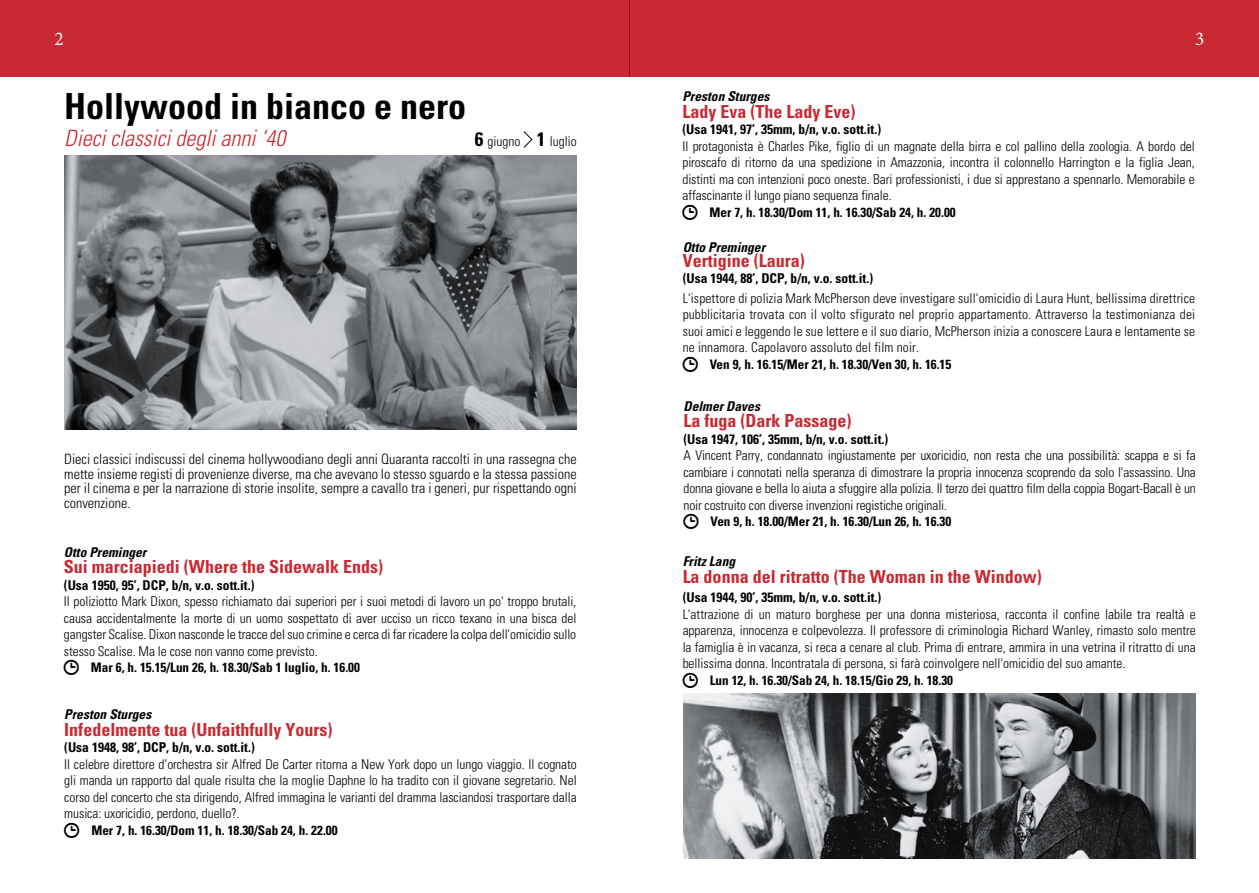
<style>
.page{position:relative;width:1259px;height:893px;background:#fff}
.page>*{position:absolute;margin:0;border:0;box-sizing:border-box;transform-origin:0 0}
.t1{font:700 condensed 36px "Univers";color:#000}
.t2{font:italic 300 condensed 22.5px "Univers";color:#c82932}
.t3{font:19.5px "Minion Pro";color:#fff}
.t4{font:700 condensed 18px "Univers";color:#c82932}
.t5{font:300 condensed 14.25px/14.7px "Univers";color:#000;text-align:justify}
.t6{font:300 condensed 13.5px/16.5px "Univers";letter-spacing:-.005em;color:#000;text-align:justify}
.t7{font:700 condensed 13.5px "Univers";color:#000}
.t8{font:italic 700 condensed 13.5px "Univers";color:#000}
.t9{font:700 condensed 13.2px "Univers";color:#000}
.s1{font-weight:700;font-size:19.5px}
</style>
<div class="page">
<div style="left:629px;top:0;width:630px;height:77px;background:#c82932"></div>
<div style="left:0;top:0;width:629px;height:77px;background:#c82932"></div>
<svg style="left:523px;top:131px;width:10px;height:17px"></svg>
<img style="left:64px;top:155px;width:513px;height:274px">
<img style="left:683px;top:693px;width:512px;height:166px">
<h3 class="t3" style="left:54px;top:26px;width:11px">2</h3>
<h3 class="t3" style="left:1195px;top:26px;width:11px">3</h3>
<h1 class="t1" style="left:64px;top:84px;width:403px">Hollywood in bianco e nero</h1>
<h2 class="t2" style="left:64px;top:124px;width:223px">Dieci classici degli anni ‘40</h2>
<p class="t6" style="left:475px;top:133px;width:104px"><span class="s1">6</span> giugno <span class="s1">1</span> luglio</p>
<p class="t5" style="left:64px;top:452px;width:514px">Dieci classici indiscussi del cinema hollywoodiano degli anni Quaranta raccolti in una rassegna che mette insieme registi di provenienze diverse, ma che avevano lo stesso sguardo e la stessa passione per il cinema e per la narrazione di storie insolite, sempre a cavallo tra i generi, pur rispettando ogni convenzione.</p>
<p class="t8" style="left:64px;top:544px;width:84px">Otto Preminger</p>
<h3 class="t4" style="left:64px;top:556px;width:321px">Sui marciapiedi (Where the Sidewalk Ends)</h3>
<p class="t7" style="left:64px;top:577px;width:192px">(Usa 1950, 95’, DCP, b/n, v.o. sott.it.)</p>
<p class="t6" style="left:64px;top:593px;width:514px">Il poliziotto Mark Dixon, spesso richiamato dai superiori per i suoi metodi di lavoro un po' troppo brutali, causa accidentalmente la morte di un uomo sospettato di aver ucciso un ricco texano in una bisca del gangster Scalise. Dixon nasconde le tracce del suo crimine e cerca di far ricadere la colpa dell'omicidio sullo stesso Scalise. Ma le cose non vanno come previsto.</p>
<p class="t9" style="left:91px;top:659px;width:270px">Mar 6, h. 15.15/Lun 26, h. 18.30/Sab 1 luglio, h. 16.00</p>
<p class="t8" style="left:64px;top:706px;width:88px">Preston Sturges</p>
<h3 class="t4" style="left:64px;top:718px;width:270px">Infedelmente tua (Unfaithfully Yours)</h3>
<p class="t7" style="left:64px;top:739px;width:192px">(Usa 1948, 98’, DCP, b/n, v.o. sott.it.)</p>
<p class="t6" style="left:64px;top:756px;width:514px">Il celebre direttore d’orchestra sir Alfred De Carter ritorna a New York dopo un lungo viaggio. Il cognato gli manda un rapporto dal quale risulta che la moglie Daphne lo ha tradito con il giovane segretario. Nel corso del concerto che sta dirigendo, Alfred immagina le varianti del dramma lasciandosi trasportare dalla musica: uxoricidio, perdono, duello?.</p>
<p class="t9" style="left:91px;top:822px;width:248px">Mer 7, h. 16.30/Dom 11, h. 18.30/Sab 24, h. 22.00</p>
<p class="t8" style="left:682px;top:88px;width:88px">Preston Sturges</p>
<h3 class="t4" style="left:682px;top:100px;width:174px">Lady Eva (The Lady Eve)</h3>
<p class="t7" style="left:682px;top:121px;width:200px">(Usa 1941, 97’, 35mm, b/n, v.o. sott.it.)</p>
<p class="t6" style="left:682px;top:138px;width:514px">Il protagonista è Charles Pike, figlio di un magnate della birra e col pallino della zoologia. A bordo del piroscafo di ritorno da una spedizione in Amazzonia, incontra il colonnello Harrington e la figlia Jean, distinti ma con intenzioni poco oneste. Bari professionisti, i due si apprestano a spennarlo. Memorabile e affascinante il lungo piano sequenza finale.</p>
<p class="t9" style="left:709px;top:204px;width:248px">Mer 7, h. 18.30/Dom 11, h. 16.30/Sab 24, h. 20.00</p>
<p class="t8" style="left:682px;top:239px;width:84px">Otto Preminger</p>
<h3 class="t4" style="left:682px;top:249px;width:124px">Vertigine (Laura)</h3>
<p class="t7" style="left:682px;top:270px;width:192px">(Usa 1944, 88’, DCP, b/n, v.o. sott.it.)</p>
<p class="t6" style="left:682px;top:290px;width:514px">L'ispettore di polizia Mark McPherson deve investigare sull'omicidio di Laura Hunt, bellissima direttrice pubblicitaria trovata con il volto sfigurato nel proprio appartamento. Attraverso la testimonianza dei suoi amici e leggendo le sue lettere e il suo diario, McPherson inizia a conoscere Laura e lentamente se ne innamora. Capolavoro assoluto del film noir.</p>
<p class="t9" style="left:709px;top:356px;width:243px">Ven 9, h. 16.15/Mer 21, h. 18.30/Ven 30, h. 16.15</p>
<p class="t8" style="left:683px;top:398px;width:78px">Delmer Daves</p>
<h3 class="t4" style="left:683px;top:410px;width:169px">La fuga (Dark Passage)</h3>
<p class="t7" style="left:683px;top:431px;width:206px">(Usa 1947, 106’, 35mm, b/n, v.o. sott.it.)</p>
<p class="t6" style="left:683px;top:447px;width:514px">A Vincent Parry, condannato ingiustamente per uxoricidio, non resta che una possibilità: scappa e si fa cambiare i connotati nella speranza di dimostrare la propria innocenza scoprendo da solo l'assassino. Una donna giovane e bella lo aiuta a sfuggire alla polizia. Il terzo dei quattro film della coppia Bogart-Bacall è un noir costruito con diverse invenzioni registiche originali.</p>
<p class="t9" style="left:710px;top:514px;width:242px">Ven 9, h. 18.00/Mer 21, h. 16.30/Lun 26, h. 16.30</p>
<p class="t8" style="left:682px;top:553px;width:54px">Fritz Lang</p>
<h3 class="t4" style="left:682px;top:565px;width:360px">La donna del ritratto (The Woman in the Window)</h3>
<p class="t7" style="left:682px;top:589px;width:200px">(Usa 1944, 90’, 35mm, b/n, v.o. sott.it.)</p>
<p class="t6" style="left:682px;top:606px;width:515px">L'attrazione di un maturo borghese per una donna misteriosa, racconta il confine labile tra realtà e apparenza, innocenza e colpevolezza. Il professore di criminologia Richard Wanley, rimasto solo mentre la famiglia è in vacanza, si reca a cenare al club. Prima di entrare, ammira in una vetrina il ritratto di una bellissima donna. Incontratala di persona, si farà coinvolgere nell'omicidio del suo amante.</p>
<p class="t9" style="left:709px;top:672px;width:245px">Lun 12, h. 16.30/Sab 24, h. 18.15/Gio 29, h. 18.30</p>
</div>
